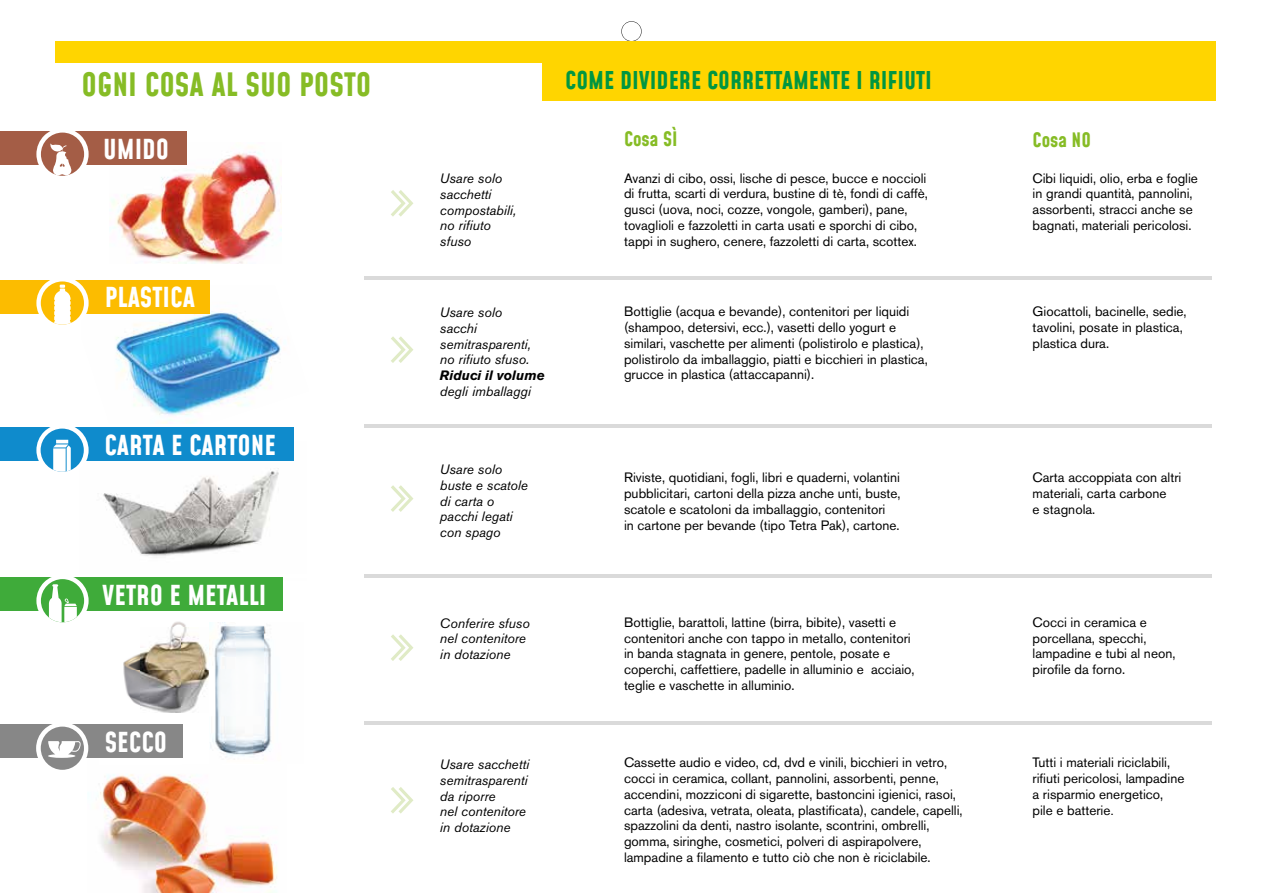
<style>
.page{position:relative;width:1263px;height:893px;background:#fff}
.page>*{position:absolute;margin:0;border:0;box-sizing:border-box;transform-origin:0 0}
.t1{font:300 31.5px "Mohave";color:#86bc25}
.t2{font:300 26.85px "Mohave";color:#fff}
.t3{font:300 24px "Mohave";color:#009641}
.t4{font:300 19.5px "Mohave";color:#86bc25}
.t5{font:13.5px/15.8px "Akzidenz Grotesk BE";color:#000}
.t6{font:italic 13.5px/15.8px "Akzidenz Grotesk BE";color:#000}
.t7{font:italic 700 13.5px "Akzidenz Grotesk BE";color:#000}
.s1{font-family:"Roboto"}
</style>
<div class="page">
<img style="left:103px;top:468px;width:176px;height:88px">
<img style="left:100px;top:774px;width:177px;height:119px">
<img style="left:111px;top:146px;width:171px;height:118px">
<img style="left:115px;top:309px;width:166px;height:115px">
<img style="left:209px;top:624px;width:62px;height:136px">
<img style="left:171px;top:621px;width:51px;height:7px">
<img style="left:99px;top:628px;width:110px;height:97px">
<img style="left:209px;top:757px;width:13px;height:3px">
<svg style="left:621px;top:21px;width:21px;height:20px"></svg>
<svg style="left:89px;top:427px;width:205px;height:1px"></svg>
<hr style="left:364px;top:277px;width:848px;height:3px;background:#dadada">
<hr style="left:364px;top:574px;width:848px;height:3px;background:#dadada">
<hr style="left:364px;top:424px;width:848px;height:4px;background:#dadada">
<hr style="left:364px;top:721px;width:848px;height:4px;background:#dadada">
<svg style="left:391px;top:336px;width:22px;height:27px"></svg>
<svg style="left:391px;top:190px;width:22px;height:27px"></svg>
<svg style="left:391px;top:485px;width:22px;height:27px"></svg>
<svg style="left:391px;top:634px;width:22px;height:27px"></svg>
<svg style="left:391px;top:787px;width:22px;height:27px"></svg>
<div style="left:0;top:577px;width:283px;height:34px;background:#3fab3a"></div>
<svg style="left:36px;top:577px;width:53px;height:46px"></svg>
<div style="left:0;top:725px;width:183px;height:33px;background:#878787"></div>
<div style="left:0;top:428px;width:294px;height:33px;background:#0f8bcc"></div>
<svg style="left:36px;top:724px;width:52px;height:46px"></svg>
<div style="left:0;top:280px;width:210px;height:34px;background:#fcbc00"></div>
<svg style="left:36px;top:280px;width:53px;height:45px"></svg>
<div style="left:0;top:131px;width:187px;height:34px;background:#a45d46"></div>
<svg style="left:36px;top:131px;width:53px;height:45px"></svg>
<svg style="left:36px;top:427px;width:53px;height:45px"></svg>
<div style="left:55px;top:41px;width:1160px;height:60px;background:#ffd500"></div>
<div style="left:11px;top:63px;width:531px;height:59px;background:#fff"></div>
<h1 class="t1" style="left:82px;top:65px;width:291px">OGNI COSA AL SUO POSTO</h1>
<h3 class="t3" style="left:565px;top:65px;width:368px">COME DIVIDERE CORRETTAMENTE I RIFIUTI</h3>
<h2 class="t2" style="left:103px;top:132px;width:67px">UMIDO</h2>
<h2 class="t2" style="left:105px;top:281px;width:92px">PLASTICA</h2>
<h2 class="t2" style="left:104px;top:428px;width:173px">CARTA E CARTONE</h2>
<h2 class="t2" style="left:102px;top:578px;width:166px">VETRO E METALLI</h2>
<h2 class="t2" style="left:105px;top:726px;width:64px">SECCO</h2>
<h3 class="t4" style="left:624px;top:127px;width:55px">Cosa SÌ</h3>
<h3 class="t4" style="left:1032px;top:128px;width:60px">Cosa NO</h3>
<p class="t5" style="left:624px;top:170px;width:305px">Avanzi di cibo, ossi, lische di pesce, bucce e noccioli di frutta, scarti di verdura, bustine di tè, fondi di caffè, gusci (uova, noci, cozze, vongole, gamberi), pane, tovaglioli e fazzoletti in carta usati e sporchi di cibo, tappi in sughero, cenere, fazzoletti di carta, scottex.</p>
<p class="t6" style="left:440px;top:170px;width:78px">Usare solo sacchetti compostabili, no rifiuto sfuso</p>
<p class="t5" style="left:1032px;top:170px;width:167px">Cibi liquidi, olio, erba e foglie in grandi quantità, pannolini, assorbenti, stracci anche se bagnati, materiali pericolosi.</p>
<p class="t6" style="left:440px;top:304px;width:92px">Usare solo sacchi semitrasparenti, no rifiuto sfuso.</p>
<p class="t7" style="left:440px;top:367px;width:106px">Riduci il volume</p>
<p class="t6" style="left:440px;top:383px;width:92px">degli imballaggi</p>
<p class="t5" style="left:624px;top:304px;width:305px">Bottiglie (acqua e bevande), contenitori per liquidi (shampoo, detersivi, ecc.), vasetti dello yogurt e similari, vaschette per alimenti (polistirolo e plastica), polistirolo da imballaggio, piatti e bicchieri in plastica, grucce in plastica (attaccapanni).</p>
<p class="t5" style="left:1032px;top:304px;width:156px">Giocattoli, bacinelle, sedie, tavolini, posate in plastica, plastica dura.</p>
<p class="t6" style="left:440px;top:462px;width:90px">Usare solo buste e scatole di carta o pacchi legati con spago</p>
<p class="t5" style="left:1032px;top:470px;width:150px">Carta accoppiata con altri materiali, carta carbone<br>e stagnola.</p>
<p class="t5" style="left:624px;top:470px;width:278px">Riviste, quotidiani, fogli, libri e quaderni, volantini pubblicitari, cartoni della pizza anche unti, buste, scatole e scatoloni da imballaggio, contenitori<br>in cartone per bevande (tipo Tetra Pak), cartone.</p>
<p class="t5" style="left:624px;top:614px;width:292px">Bottiglie, barattoli, lattine (birra, bibite), vasetti e contenitori anche con tappo in metallo, contenitori in banda stagnata in genere, pentole, posate e coperchi, caffettiere, padelle in alluminio e acciaio, teglie e vaschette in alluminio.</p>
<p class="t6" style="left:440px;top:615px;width:91px">Conferire sfuso nel contenitore in dotazione</p>
<p class="t5" style="left:1032px;top:614px;width:144px">Cocci in ceramica e porcellana, specchi, lampadine e tubi al neon, pirofile da forno.</p>
<p class="t5" style="left:624px;top:755px;width:340px">Cassette audio e video, cd, dvd e vinili, bicchieri in vetro, cocci in ceramica, collant, pannolini, assorbenti, penne, accendini, mozziconi di sigarette, bastoncini igienici, rasoi, carta (adesiva, vetrata, oleata, plastificata), candele, capelli, spazzolini da denti, nastro isolante, scontrini, ombrelli, gomma, siringhe, cosmetici, polveri di aspirapolvere, lampadine a filamento e tutto ciò che non è riciclabile.</p>
<p class="t6" style="left:440px;top:756px;width:91px">Usare sacchetti semitrasparenti da riporre<br>nel contenitore in dotazione</p>
<p class="t5" style="left:1032px;top:755px;width:153px">Tutti i materiali riciclabili, rifiuti pericolosi, lampadine a risparmio energetico, pile e batterie<span class="s1">.</span></p>
</div>
